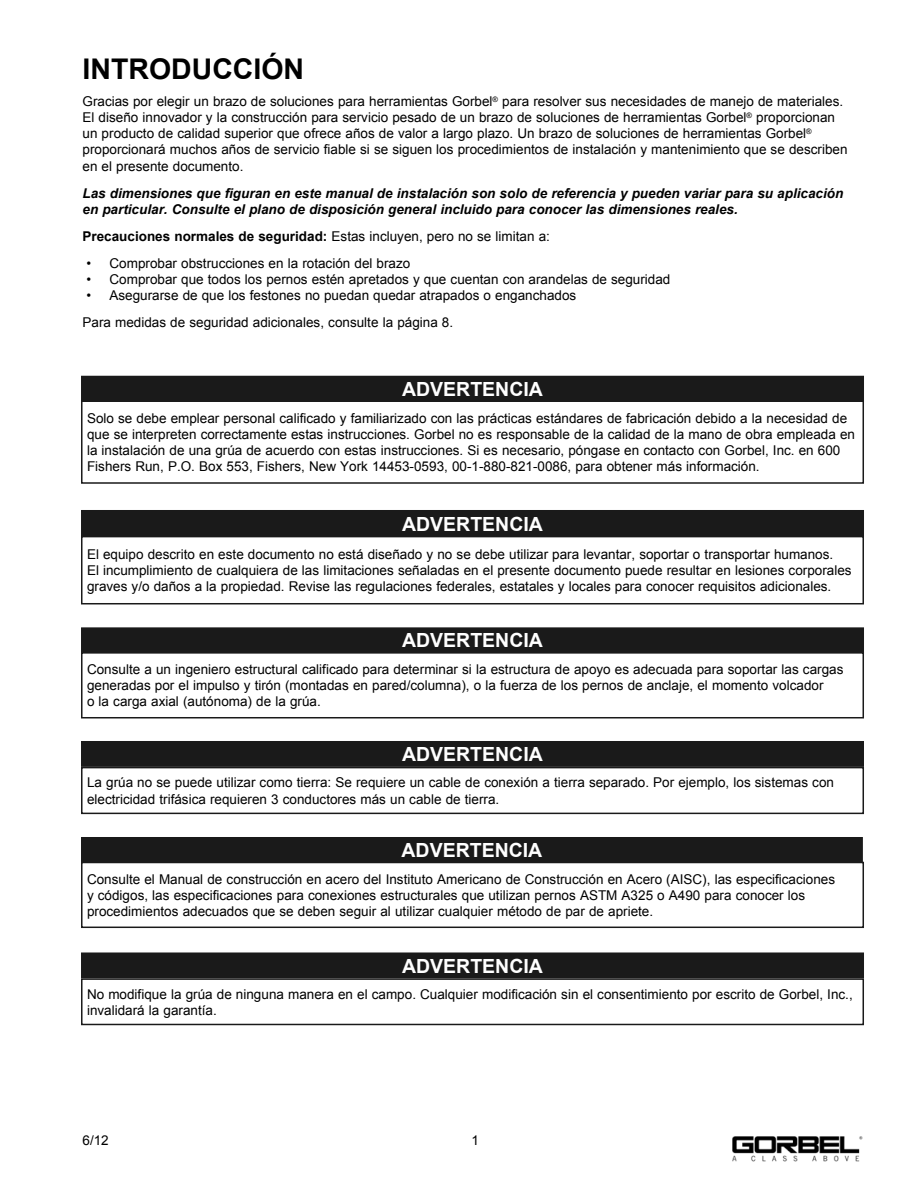
<style>
.page{position:relative;width:918px;height:1188px;background:#fff}
.page>*{position:absolute;margin:0;border:0;box-sizing:border-box;transform-origin:0 0}
.t1{font:700 28.5px "Arial";color:#000}
.t2{font:700 19.5px "Arial";color:#fff}
.t3{font:13.5px/16.2px "Arial";color:#000}
.t4{font:italic 700 13.5px/16.2px "Arial";color:#000}
.t5{font:700 13.5px "Arial";color:#000}
.s1{font-weight:400}
</style>
<div class="page">
<div style="left:82px;top:376px;width:781px;height:25px;background:#1a1a1a"></div>
<div style="left:81px;top:400px;width:783px;height:84px;border:2px solid #1a1a1a"></div>
<div style="left:82px;top:511px;width:781px;height:25px;background:#1a1a1a"></div>
<div style="left:81px;top:510px;width:783px;height:27px;border:2px solid #1a1a1a"></div>
<div style="left:81px;top:536px;width:783px;height:68px;border:2px solid #1a1a1a"></div>
<div style="left:82px;top:628px;width:781px;height:25px;background:#1a1a1a"></div>
<div style="left:81px;top:627px;width:783px;height:26px;border:2px solid #1a1a1a"></div>
<div style="left:81px;top:652px;width:783px;height:66px;border:2px solid #1a1a1a"></div>
<div style="left:82px;top:742px;width:781px;height:24px;background:#1a1a1a"></div>
<div style="left:81px;top:741px;width:783px;height:26px;border:2px solid #1a1a1a"></div>
<div style="left:81px;top:767px;width:783px;height:47px;border:2px solid #1a1a1a"></div>
<div style="left:82px;top:838px;width:780px;height:24px;background:#1a1a1a"></div>
<div style="left:81px;top:837px;width:782px;height:26px;border:2px solid #1a1a1a"></div>
<div style="left:81px;top:862px;width:783px;height:66px;border:2px solid #1a1a1a"></div>
<div style="left:82px;top:953px;width:781px;height:25px;background:#1a1a1a"></div>
<div style="left:81px;top:952px;width:783px;height:26px;border:2px solid #1a1a1a"></div>
<div style="left:81px;top:978px;width:783px;height:47px;border:2px solid #1a1a1a"></div>
<img style="left:732px;top:1136px;width:131px;height:26px">
<h1 class="t1" style="left:83px;top:50px;width:223px">INTRODUCCIÓN</h1>
<p class="t3" style="left:83px;top:93px;width:767px">Gracias por elegir un brazo de soluciones para herramientas Gorbel<sup>®</sup> para resolver sus necesidades de manejo de materiales.<br>El diseño innovador y la construcción para servicio pesado de un brazo de soluciones de herramientas Gorbel<sup>®</sup> proporcionan un producto de calidad superior que ofrece años de valor a largo plazo. Un brazo de soluciones de herramientas Gorbel<sup>® </sup>proporcionará muchos años de servicio fiable si se siguen los procedimientos de instalación y mantenimiento que se describen en el presente documento.</p>
<p class="t4" style="left:83px;top:185px;width:762px">Las dimensiones que figuran en este manual de instalación son solo de referencia y pueden variar para su aplicación en particular. Consulte el plano de disposición general incluido para conocer las dimensiones reales.</p>
<p class="t5" style="left:83px;top:227px;width:469px">Precauciones normales de seguridad: <span class="s1">Estas incluyen, pero no se limitan a:</span></p>
<p class="t3" style="left:87px;top:255px;width:325px">• Comprobar obstrucciones en la rotación del brazo</p>
<p class="t3" style="left:87px;top:271px;width:585px">• Comprobar que todos los pernos estén apretados y que cuentan con arandelas de seguridad</p>
<p class="t3" style="left:83px;top:282px;width:495px;line-height:27px;text-indent:4px">• Asegurarse de que los festones no puedan quedar atrapados o enganchados<br>Para medidas de seguridad adicionales, consulte la página 8.</p>
<h2 class="t2" style="left:402px;top:376px;width:142px">ADVERTENCIA</h2>
<p class="t3" style="left:87px;top:410px;width:770px">Solo se debe emplear personal calificado y familiarizado con las prácticas estándares de fabricación debido a la necesidad de que se interpreten correctamente estas instrucciones. Gorbel no es responsable de la calidad de la mano de obra empleada en la instalación de una grúa de acuerdo con estas instrucciones. Si es necesario, póngase en contacto con Gorbel, Inc. en 600<br>Fishers Run, P.O. Box 553, Fishers, New York 14453-0593, 00-1-880-821-0086, para obtener más información.</p>
<h2 class="t2" style="left:402px;top:511px;width:142px">ADVERTENCIA</h2>
<p class="t3" style="left:87px;top:546px;width:766px">El equipo descrito en este documento no está diseñado y no se debe utilizar para levantar, soportar o transportar humanos.<br>El incumplimiento de cualquiera de las limitaciones señaladas en el presente documento puede resultar en lesiones corporales graves y/o daños a la propiedad. Revise las regulaciones federales, estatales y locales para conocer requisitos adicionales.</p>
<h2 class="t2" style="left:402px;top:628px;width:142px">ADVERTENCIA</h2>
<p class="t3" style="left:87px;top:661px;width:758px">Consulte a un ingeniero estructural calificado para determinar si la estructura de apoyo es adecuada para soportar las cargas generadas por el impulso y tirón (montadas en pared/columna), o la fuerza de los pernos de anclaje, el momento volcador<br>o la carga axial (autónoma) de la grúa.</p>
<h2 class="t2" style="left:402px;top:741px;width:142px">ADVERTENCIA</h2>
<p class="t3" style="left:87px;top:775px;width:749px">La grúa no se puede utilizar como tierra: Se requiere un cable de conexión a tierra separado. Por ejemplo, los sistemas con electricidad trifásica requieren 3 conductores más un cable de tierra.</p>
<h2 class="t2" style="left:402px;top:837px;width:142px">ADVERTENCIA</h2>
<p class="t3" style="left:87px;top:871px;width:750px">Consulte el Manual de construcción en acero del Instituto Americano de Construcción en Acero (AISC), las especificaciones y códigos, las especificaciones para conexiones estructurales que utilizan pernos ASTM A325 o A490 para conocer los procedimientos adecuados que se deben seguir al utilizar cualquier método de par de apriete.</p>
<h2 class="t2" style="left:402px;top:953px;width:142px">ADVERTENCIA</h2>
<p class="t3" style="left:87px;top:986px;width:767px">No modifique la grúa de ninguna manera en el campo. Cualquier modificación sin el consentimiento por escrito de Gorbel, Inc., invalidará la garantía.</p>
<p class="t3" style="left:82px;top:1133px;width:28px">6/12</p>
<p class="t3" style="left:471px;top:1133px;width:9px">1</p>
</div>
